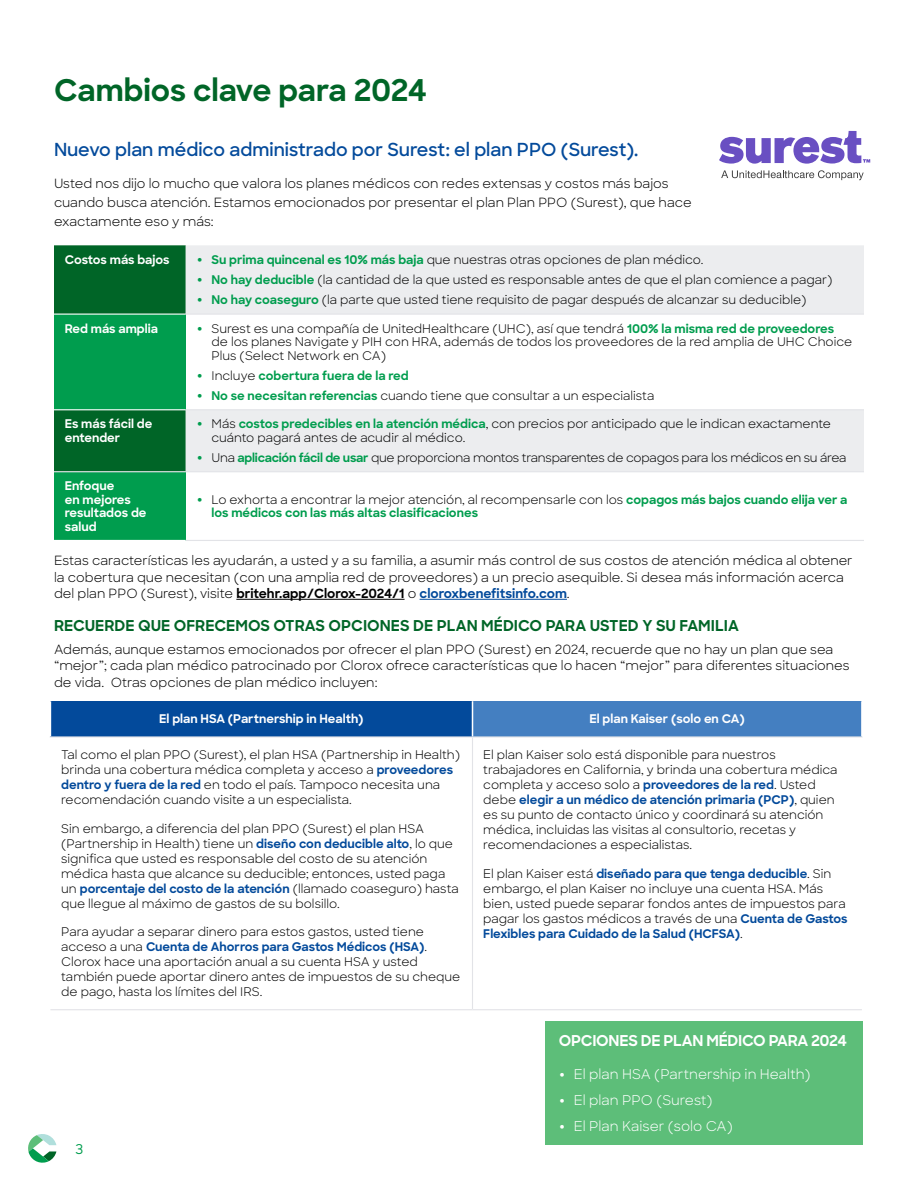
<style>
.page{position:relative;width:918px;height:1188px;background:#fff}
.page>*{position:absolute;margin:0;border:0;box-sizing:border-box;transform-origin:0 0}
.t1{font:700 30px "Sharp Sans";letter-spacing:-.005em;color:#006527}
.t2{font:600 18px "Sharp Sans";color:#034a9b}
.t3{font:700 15px "Sharp Sans";color:#006527}
.t4{font:700 15px "Sharp Sans";letter-spacing:-.02em;color:#fff}
.t5{font:13.5px "Sharp Sans";color:#fff}
.t6{font:500 13.5px "Sharp Sans";color:#009d4e}
.t7{font:12.75px/16.5px "Sharp Sans";color:#000101}
.t8{font:12px/15px "Sharp Sans";color:#000101}
.t9{font:12px/13.5px "Sharp Sans";color:#000}
.t10{font:700 12px/13.5px "Sharp Sans";color:#009d4e}
.t11{font:700 12px/13.5px "Sharp Sans";color:#fff}
.t12{font:12px "Sharp Sans";letter-spacing:-.02em;color:#000}
.s1{font-weight:700;font-size:16.5px;color:#009d4e}
.s2{font-weight:700;color:#009d4e}
.s3{font-size:16.5px}
.s4{font-weight:400;color:#000}
.s5{font-weight:700}
.s6{font-weight:700;color:#034a9b}
.s7{font-weight:700;font-size:16.5px}
</style>
<div class="page">
<hr style="left:236px;top:599px;width:169px;height:1px;background:#000101">
<hr style="left:420px;top:599px;width:147px;height:1px;background:#034a9b">
<div style="left:54px;top:245px;width:132px;height:226px;background:#006527"></div>
<svg style="left:186px;top:245px;width:678px;height:226px;fill:#ecedef"></svg>
<div style="left:54px;top:314px;width:132px;height:96px;background:#009d4e"></div>
<div style="left:54px;top:472px;width:132px;height:68px;background:#009d4e"></div>
<hr style="left:186px;top:314px;width:678px;height:1px;background:#e2e3e7">
<hr style="left:186px;top:409px;width:678px;height:1px;background:#e2e3e7">
<hr style="left:186px;top:471px;width:678px;height:1px;background:#e2e3e7">
<hr style="left:186px;top:540px;width:678px;height:1px;background:#e2e3e7">
<hr style="left:54px;top:314px;width:132px;height:1px;background:#fff">
<hr style="left:54px;top:409px;width:132px;height:1px;background:#fff">
<hr style="left:54px;top:471px;width:132px;height:1px;background:#e2e3e7">
<div style="left:545px;top:1021px;width:318px;height:123px;background:#5dbe79"></div>
<div style="left:50px;top:701px;width:422px;height:36px;background:#034a9b"></div>
<div style="left:472px;top:701px;width:390px;height:36px;background:#447fc1"></div>
<hr style="left:50px;top:736px;width:423px;height:2px;background:#e2e3e7">
<hr style="left:472px;top:736px;width:391px;height:2px;background:#e2e3e7">
<hr style="left:472px;top:738px;width:1px;height:271px;background:#e2e3e7">
<hr style="left:50px;top:1009px;width:423px;height:1px;background:#e2e3e7">
<hr style="left:472px;top:1009px;width:390px;height:1px;background:#e2e3e7">
<hr style="left:50px;top:701px;width:1px;height:35px;background:#fff">
<hr style="left:472px;top:701px;width:1px;height:35px;background:#fff">
<hr style="left:861px;top:701px;width:2px;height:35px;background:#fff">
<svg style="left:721px;top:170px;width:143px;height:10px"></svg>
<svg style="left:719px;top:131px;width:151px;height:33px"></svg>
<svg style="left:28px;top:1134px;width:28px;height:29px"></svg>
<h1 class="t1" style="left:54px;top:68px;width:375px">Cambios clave para 2024</h1>
<h2 class="t2" style="left:54px;top:136px;width:586px">Nuevo plan médico administrado por Surest: el plan PPO (Surest).</h2>
<p class="t7" style="left:54px;top:174px;width:639px;line-height:18.8px">Usted nos dijo lo mucho que valora los planes médicos con redes extensas y costos más bajos cuando busca atención. Estamos emocionados por presentar el plan Plan PPO (Surest), que hace exactamente eso y más:</p>
<p class="t11" style="left:65px;top:252px;width:106px">Costos más bajos</p>
<p class="t9" style="left:197px;top:252px;width:508px"><span class="s1">•</span> <span class="s2">Su prima quincenal es 10% más baja</span> que nuestras otras opciones de plan médico.</p>
<p class="t9" style="left:197px;top:272px;width:638px"><span class="s1">•</span> <span class="s2">No hay deducible</span> (la cantidad de la que usted es responsable antes de que el plan comience a pagar)</p>
<p class="t9" style="left:197px;top:293px;width:612px"><span class="s1">•</span> <span class="s2">No hay coaseguro</span> (la parte que usted tiene requisito de pagar después de alcanzar su deducible)</p>
<p class="t11" style="left:65px;top:321px;width:95px">Red más amplia</p>
<p class="t9" style="left:212px;top:321px;width:642px;text-indent:-15px"><span class="s1">•</span> Surest es una compañía de UnitedHealthcare (UHC), así que tendrá <span class="s2">100% la misma red de proveedores </span>de los planes Navigate y PIH con HRA, además de todos los proveedores de la red amplia de UHC Choice<br>Plus (Select Network en CA)</p>
<p class="t10" style="left:197px;top:368px;width:214px"><span class="s3">•</span> <span class="s4">Incluye</span> cobertura fuera de la red</p>
<p class="t9" style="left:197px;top:388px;width:459px"><span class="s1">•</span> <span class="s2">No se necesitan referencias</span> cuando tiene que consultar a un especialista</p>
<p class="t11" style="left:65px;top:417px;width:89px">Es más fácil de entender</p>
<p class="t9" style="left:212px;top:417px;width:621px;text-indent:-15px"><span class="s1">•</span> Más <span class="s2">costos predecibles en la atención médica</span>, con precios por anticipado que le indican exactamente cuánto pagará antes de acudir al médico.</p>
<p class="t12" style="left:197px;top:449px;width:652px"><span class="s1">•</span> Una <span class="s2">aplicación fácil de usar</span> que proporciona montos transparentes de copagos para los médicos en su área</p>
<p class="t11" style="left:65px;top:479px;width:83px">Enfoque<br>en mejores resultados de salud</p>
<p class="t10" style="left:212px;top:492px;width:637px;text-indent:-15px"><span class="s3">•</span> <span class="s4">Lo exhorta a encontrar la mejor atención, al recompensarle con los</span> copagos más bajos cuando elija ver a los médicos con las más altas clasificaciones</p>
<p class="t7" style="left:54px;top:552px;width:800px">Estas características les ayudarán, a usted y a su familia, a asumir más control de sus costos de atención médica al obtener la cobertura que necesitan (con una amplia red de proveedores) a un precio asequible. Si desea más información acerca del plan PPO (Surest), visite <span class="s5">britehr.app/Clorox-2024/1</span> o <span class="s6">cloroxbenefitsinfo.com</span>.</p>
<p class="t3" style="left:54px;top:614px;width:686px">RECUERDE QUE OFRECEMOS OTRAS OPCIONES DE PLAN MÉDICO PARA USTED Y SU FAMILIA</p>
<p class="t7" style="left:54px;top:640px;width:797px">Además, aunque estamos emocionados por ofrecer el plan PPO (Surest) en 2024, recuerde que no hay un plan que sea “mejor”; cada plan médico patrocinado por Clorox ofrece características que lo hacen “mejor” para diferentes situaciones de vida. Otras opciones de plan médico incluyen:</p>
<p class="t11" style="left:159px;top:712px;width:206px">El plan HSA (Partnership in Health)</p>
<p class="t11" style="left:590px;top:712px;width:157px">El plan Kaiser (solo en CA)</p>
<p class="t8" style="left:61px;top:747px;width:400px">Tal como el plan PPO (Surest), el plan HSA (Partnership in Health) brinda una cobertura médica completa y acceso a <span class="s6">proveedores dentro y fuera de la red</span> en todo el país. Tampoco necesita una recomendación cuando visite a un especialista.</p>
<p class="t8" style="left:61px;top:820px;width:399px">Sin embargo, a diferencia del plan PPO (Surest) el plan HSA (Partnership in Health) tiene un <span class="s6">diseño con deducible alto</span>, lo que significa que usted es responsable del costo de su atención médica hasta que alcance su deducible; entonces, usted paga un <span class="s6">porcentaje del costo de la atención</span> (llamado coaseguro) hasta que llegue al máximo de gastos de su bolsillo.</p>
<p class="t8" style="left:61px;top:924px;width:400px">Para ayudar a separar dinero para estos gastos, usted tiene acceso a una <span class="s6">Cuenta de Ahorros para Gastos Médicos (HSA)</span>.<br>Clorox hace una aportación anual a su cuenta HSA y usted también puede aportar dinero antes de impuestos de su cheque de pago, hasta los límites del IRS.</p>
<p class="t8" style="left:483px;top:747px;width:356px">El plan Kaiser solo está disponible para nuestros trabajadores en California, y brinda una cobertura médica completa y acceso solo a <span class="s6">proveedores de la red</span>. Usted debe <span class="s6">elegir a un médico de atención primaria (PCP)</span>, quien es su punto de contacto único y coordinará su atención médica, incluidas las visitas al consultorio, recetas y recomendaciones a especialistas.</p>
<p class="t8" style="left:483px;top:865px;width:366px">El plan Kaiser está <span class="s6">diseñado para que tenga deducible</span>. Sin embargo, el plan Kaiser no incluye una cuenta HSA. Más bien, usted puede separar fondos antes de impuestos para pagar los gastos médicos a través de una <span class="s6">Cuenta de Gastos Flexibles para Cuidado de la Salud (HCFSA)</span>.</p>
<p class="t6" style="left:76px;top:1139px;width:9px">3</p>
<p class="t4" style="left:559px;top:1029px;width:290px">OPCIONES DE PLAN MÉDICO PARA 2024</p>
<p class="t5" style="left:559px;top:1064px;width:253px"><span class="s7">•</span> El plan HSA (Partnership in Health)</p>
<p class="t5" style="left:559px;top:1090px;width:155px"><span class="s7">•</span> El plan PPO (Surest)</p>
<p class="t5" style="left:559px;top:1116px;width:175px"><span class="s7">•</span> El Plan Kaiser (solo CA)</p>
</div>
